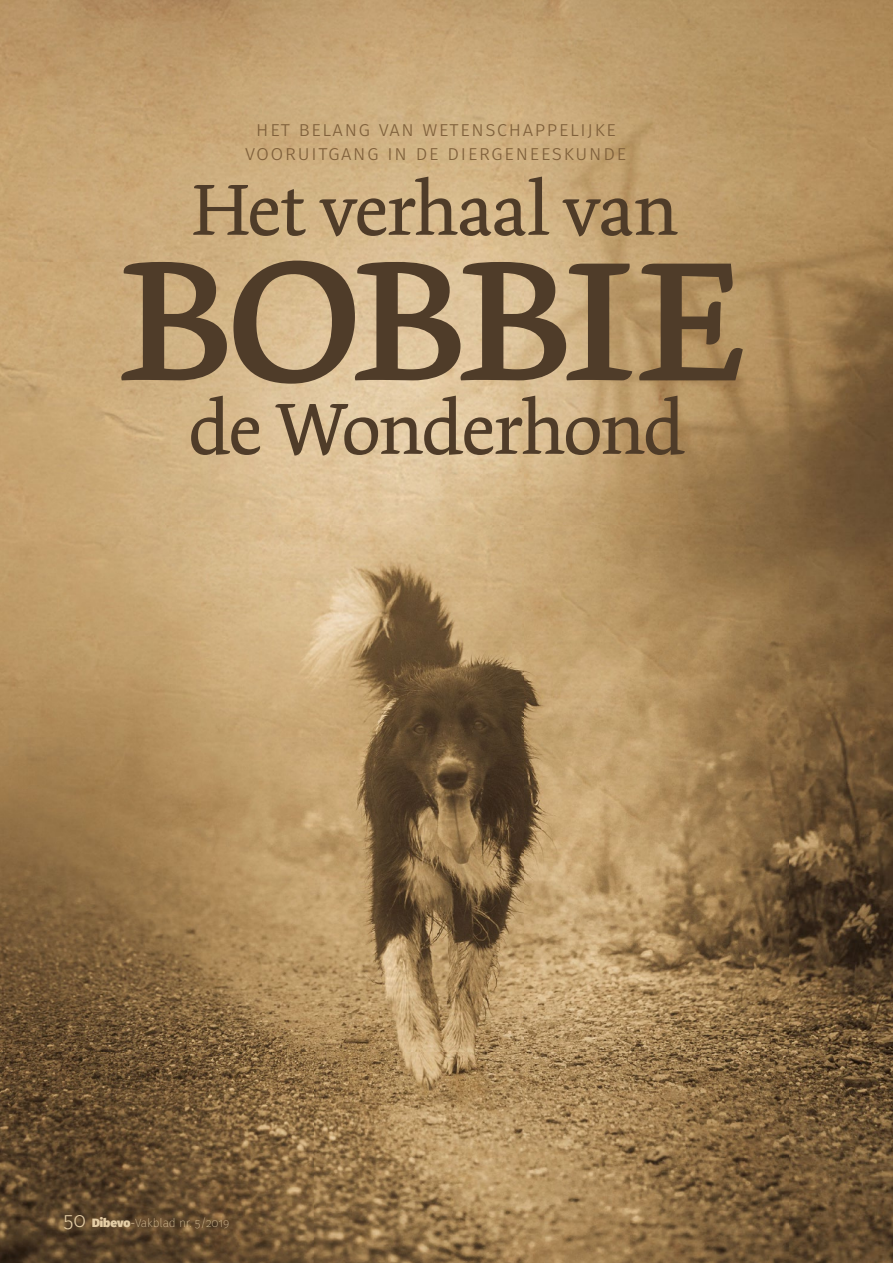
<style>
.page{position:relative;width:893px;height:1263px;background:#fff}
.page>*{position:absolute;margin:0;border:0;box-sizing:border-box;transform-origin:0 0}
.t1{font:234px "Dolly Pro Regular Small Caps";letter-spacing:-.09em;color:#4f3c29}
.t2{font:76.5px "Dolly Pro";letter-spacing:-.025em;color:#4f3c29}
.t3{font:300 21px/24px "Fira Sans";letter-spacing:.06em;color:#7f603b;text-align:center}
.t4{font:200 12px "Fira Sans";letter-spacing:-.01em;color:#e5cea6}
.s1{font-weight:300;font-size:21px}
.s2{font-weight:900}
.s3{font-weight:300}
</style>
<div class="page">
<img style="left:0;top:0;width:893px;height:1263px">
<p class="t3" style="left:245px;top:116px;width:383px">het Belang van wetensChappelijke vooruitgang in de diergeneeskunde</p>
<h2 class="t2" style="left:192px;top:161px;width:487px">Het verhaal van</h2>
<h1 class="t1" style="left:111px;top:155px;width:646px">bobbie</h1>
<h2 class="t2" style="left:188px;top:380px;width:498px">de Wonderhond</h2>
<p class="t4" style="left:63px;top:1215px;width:168px"><span class="s1">50</span> <span class="s2">Dibevo</span><span class="s3">-</span>Vakblad nr. 5/2019</p>
</div>
